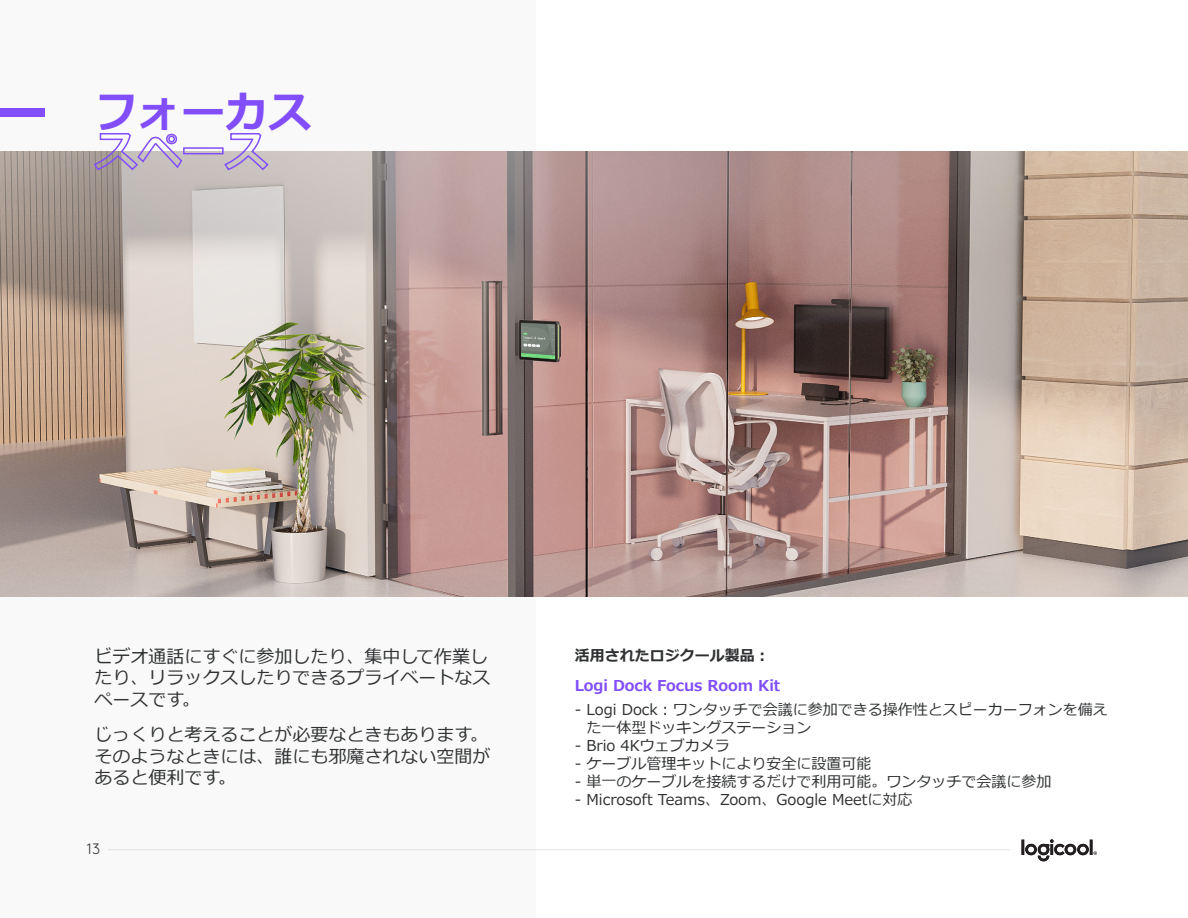
<style>
.page{position:relative;width:1188px;height:918px;background:#fff}
.page>*{position:absolute;margin:0;border:0;box-sizing:border-box;transform-origin:0 0}
.t1{font:700 43.5px/39px "Meiryo";color:#814efa}
.t2{font:18px/21.6px "Meiryo";color:#2f3132}
.t3{font:15px/18px "Meiryo";color:#2f3132}
.t4{font:700 15px "Meiryo";color:#814efa}
.t5{font:700 15px "Meiryo";color:#2f3132}
.t6{font:300 15px "Brown Pro";color:#2f3132}
</style>
<div class="page">
<div style="left:0;top:0;width:536px;height:918px;background:#f9f9f9"></div>
<div style="left:0;top:108px;width:45px;height:9px;background:#814efa"></div>
<hr style="left:108px;top:849px;width:902px;height:1px;background:#e1e2e3">
<img style="left:0;top:152px;width:1188px;height:445px">
<svg style="left:1022px;top:839px;width:75px;height:22px"></svg>
<p class="t1" style="left:94px;top:93px;width:219px">フォーカススペース</p>
<p class="t2" style="left:94px;top:646px;width:397px">ビデオ通話にすぐに参加したり、集中して作業したり、リラックスしたりできるプライベートなスペースです。</p>
<p class="t2" style="left:94px;top:724px;width:397px">じっくりと考えることが必要なときもあります。そのようなときには、誰にも邪魔されない空間があると便利です。</p>
<p class="t6" style="left:87px;top:838px;width:15px">13</p>
<p class="t5" style="left:575px;top:647px;width:197px">活用されたロジクール製品：</p>
<p class="t4" style="left:575px;top:677px;width:207px">Logi Dock Focus Room Kit</p>
<p class="t3" style="left:586px;top:700px;width:523px;text-indent:-12px">- Logi Dock：ワンタッチで会議に参加できる操作性とスピーカーフォンを備えた一体型ドッキングステーション</p>
<p class="t3" style="left:575px;top:736px;width:157px">- Brio 4Kウェブカメラ</p>
<p class="t3" style="left:575px;top:754px;width:298px">- ケーブル管理キットにより安全に設置可能</p>
<p class="t3" style="left:575px;top:772px;width:478px">- 単一のケーブルを接続するだけで利用可能。ワンタッチで会議に参加</p>
<p class="t3" style="left:575px;top:790px;width:339px">- Microsoft Teams、Zoom、Google Meetに対応</p>
</div>
